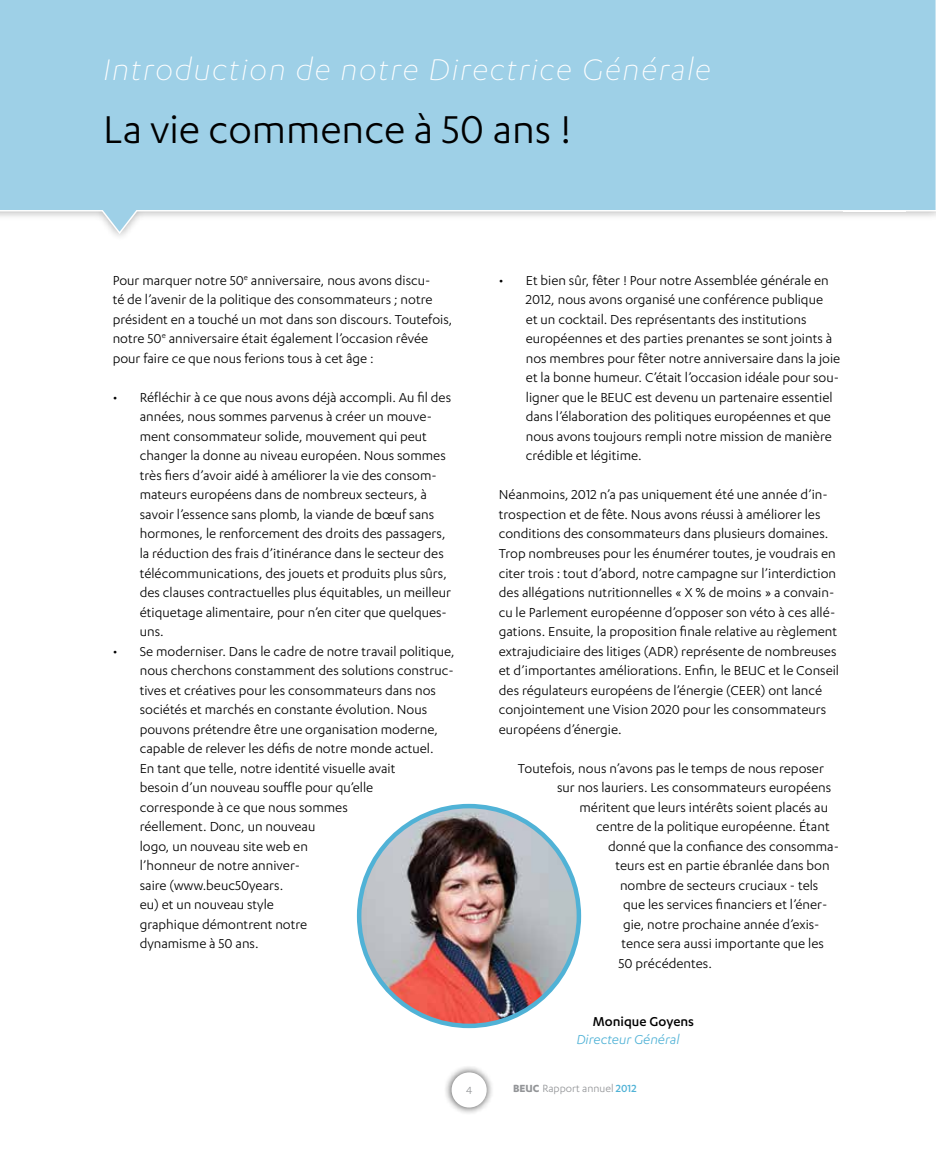
<style>
.page{position:relative;width:936px;height:1149px;background:#fff}
.page>*{position:absolute;margin:0;border:0;box-sizing:border-box;transform-origin:0 0}
.t1{font:45px "Karbon";color:#000}
.t2{font:italic 300 34.5px "Karbon";letter-spacing:.05em;color:#fff}
.t3{font:15px/19.5px "Karbon";color:#000}
.t4{font:italic 15px "Karbon";color:#50b2d6}
.t5{font:500 15px "Karbon";color:#000}
.t6{font:12px "Karbon";color:#939598}
.s1{font-weight:700}
.s2{font-weight:500;color:#50b2d6}
</style>
<div class="page">
<svg style="left:0;top:1px;width:934px;height:234px;background:#a7d4e8"></svg>
<img style="left:359px;top:805px;width:220px;height:220px;border-radius:110px">
<div style="left:444px;top:1064px;width:50px;height:51px;background:#000;opacity:.75"></div>
<div style="left:451px;top:1071px;width:35px;height:36px;background:#fff;border-radius:50%"></div>
<h2 class="t2" style="left:103px;top:51px;width:609px">Introduction de notre Directrice Générale</h2>
<h1 class="t1" style="left:103px;top:105px;width:470px">La vie commence à 50 ans !</h1>
<p class="t3" style="left:113px;top:270px;width:341px">Pour marquer notre 50<sup>e</sup> anniversaire, nous avons discu-<br>té de l’avenir de la politique des consommateurs ; notre président en a touché un mot dans son discours. Toutefois, notre 50<sup>e</sup> anniversaire était également l’occasion rêvée pour faire ce que nous ferions tous à cet âge :</p>
<p class="t3" style="left:140px;top:387px;width:316px">Réfléchir à ce que nous avons déjà accompli. Au fil des années, nous sommes parvenus à créer un mouve&shy;ment consommateur solide, mouvement qui peut changer la donne au niveau européen. Nous sommes très fiers d’avoir aidé à améliorer la vie des consom&shy;mateurs européens dans de nombreux secteurs, à savoir l’essence sans plomb, la viande de bœuf sans hormones, le renforcement des droits des passagers, la réduction des frais d’itinérance dans le secteur des télécommunications, des jouets et produits plus sûrs, des clauses contractuelles plus équitables, un meilleur étiquetage alimentaire, pour n’en citer que quelques&shy;uns.<br>Se moderniser. Dans le cadre de notre travail politique, nous cherchons constamment des solutions construc&shy;tives et créatives pour les consommateurs dans nos sociétés et marchés en constante évolution. Nous pouvons prétendre être une organisation moderne, capable de relever les défis de notre monde actuel.<br>En tant que telle, notre identité visuelle avait<br>besoin d’un nouveau souffle pour qu’elle<br>corresponde à ce que nous sommes<br>réellement. Donc, un nouveau<br>logo, un nouveau site web en<br>l’honneur de notre anniver-<br>saire (www.beuc50years.<br>eu) et un nouveau style<br>graphique démontrent notre<br>dynamisme à 50 ans.</p>
<p class="t3" style="left:526px;top:270px;width:316px">Et bien sûr, fêter ! Pour notre Assemblée générale en 2012, nous avons organisé une conférence publique<br>et un cocktail. Des représentants des institutions européennes et des parties prenantes se sont joints à nos membres pour fêter notre anniversaire dans la joie et la bonne humeur. C’était l’occasion idéale pour sou&shy;ligner que le BEUC est devenu un partenaire essentiel dans l’élaboration des politiques européennes et que nous avons toujours rempli notre mission de manière crédible et légitime.</p>
<p class="t3" style="left:499px;top:484px;width:342px">Néanmoins, 2012 n’a pas uniquement été une année d’in&shy;trospection et de fête. Nous avons réussi à améliorer les conditions des consommateurs dans plusieurs domaines.<br>Trop nombreuses pour les énumérer toutes, je voudrais en citer trois : tout d’abord, notre campagne sur l’interdiction des allégations nutritionnelles « X % de moins » a convain&shy;cu le Parlement européenne d’opposer son véto à ces allé&shy;gations. Ensuite, la proposition finale relative au règlement extrajudiciaire des litiges (ADR) représente de nombreuses et d’importantes améliorations. Enfin, le BEUC et le Conseil des régulateurs européens de l’énergie (CEER) ont lancé conjointement une Vision 2020 pour les consommateurs européens d’énergie.</p>
<p class="t3" style="left:518px;top:757px;width:307px">Toutefois, nous n’avons pas le temps de nous reposer</p>
<p class="t3" style="left:557px;top:777px;width:276px">sur nos lauriers. Les consommateurs européens</p>
<p class="t3" style="left:579px;top:796px;width:250px">méritent que leurs intérêts soient placés au</p>
<p class="t3" style="left:596px;top:816px;width:235px">centre de la politique européenne. Étant</p>
<p class="t3" style="left:608px;top:835px;width:232px">donné que la confiance des consomma-</p>
<p class="t3" style="left:615px;top:855px;width:216px">teurs est en partie ébranlée dans bon</p>
<p class="t3" style="left:620px;top:874px;width:200px">nombre de secteurs cruciaux - tels</p>
<p class="t3" style="left:623px;top:894px;width:206px">que les services financiers et l’éner-</p>
<p class="t3" style="left:623px;top:913px;width:198px">gie, notre prochaine année d’exis-</p>
<p class="t3" style="left:621px;top:933px;width:204px">tence sera aussi importante que les</p>
<p class="t3" style="left:618px;top:952px;width:95px">50 précédentes.</p>
<p class="t5" style="left:593px;top:1013px;width:103px">Monique Goyens</p>
<p class="t4" style="left:576px;top:1031px;width:105px">Directeur Général</p>
<p class="t6" style="left:466px;top:1083px;width:8px">4</p>
<p class="t6" style="left:513px;top:1080px;width:125px"><span class="s1">BEUC</span> Rapport annuel <span class="s2">2012</span></p>
</div>
